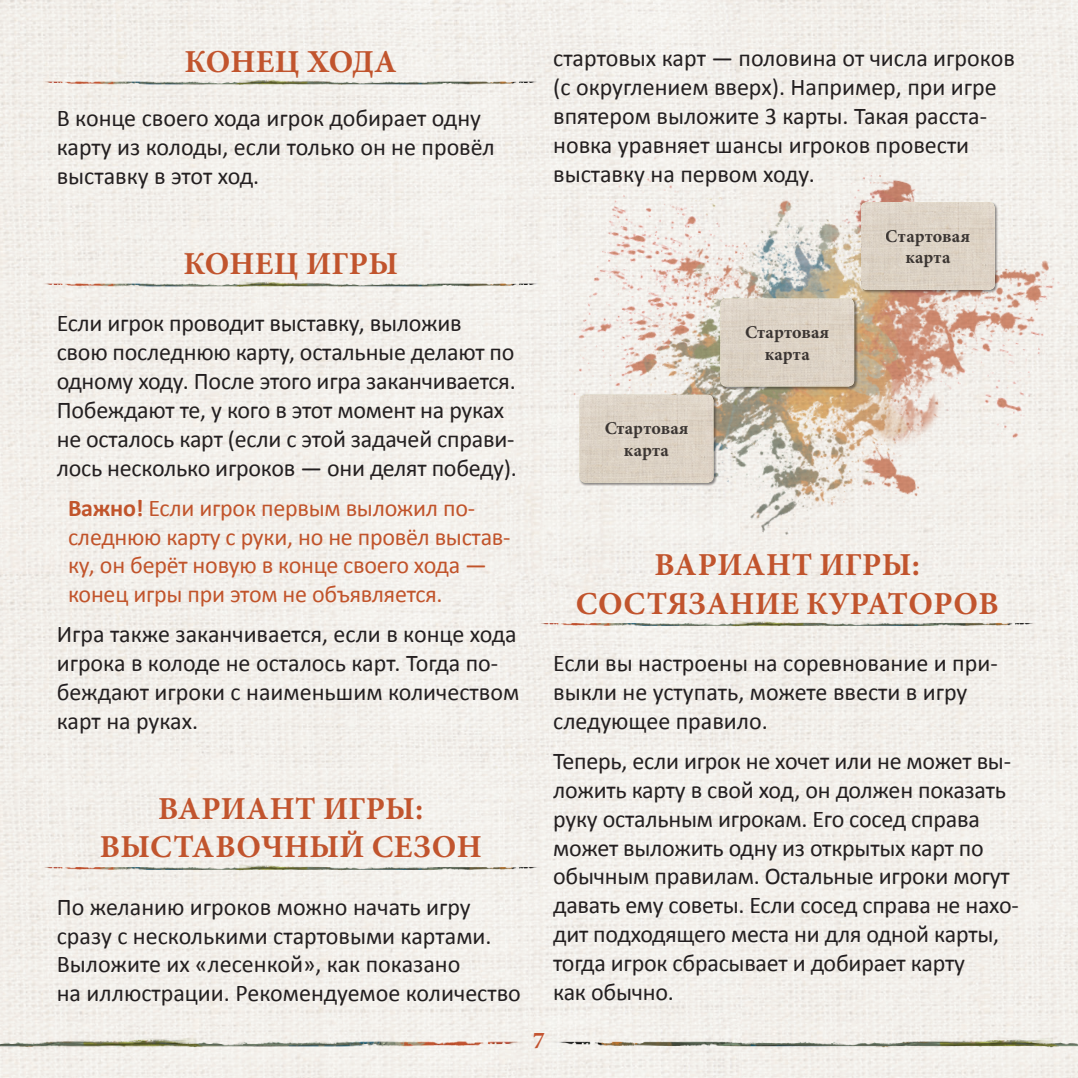
<style>
.page{position:relative;width:1078px;height:1078px;background:#fff}
.page>*{position:absolute;margin:0;border:0;box-sizing:border-box;transform-origin:0 0}
.t1{font:700 32px/38.4px "Minion Pro";letter-spacing:.01em;color:#c1542d;text-align:center}
.t2{font:24px/28.8px "Calibri";letter-spacing:-.01em;color:#231f20}
.t3{font:24px/28.8px "Calibri";letter-spacing:-.01em;color:#c1542b}
.t4{font:700 24px "Minion Pro";color:#c3522f}
.t5{font:700 18px/21.6px "Minion Pro";letter-spacing:.005em;color:#231f20;text-align:center}
.s1{color:#c2542d}
.s2{font-weight:700}
</style>
<div class="page">
<img style="left:0;top:0;width:1077px;height:1077px">
<img style="left:0;top:1019px;width:531px;height:43px">
<img style="left:539px;top:1019px;width:538px;height:49px">
<img style="left:522px;top:105px;width:555px;height:484px">
<img style="left:43px;top:68px;width:496px;height:30px">
<img style="left:43px;top:270px;width:496px;height:30px">
<img style="left:43px;top:853px;width:496px;height:30px">
<div style="left:579px;top:394px;width:137px;height:92px;background:#231f20;opacity:.5"></div>
<img style="left:579px;top:394px;width:134px;height:88px">
<div style="left:720px;top:298px;width:137px;height:92px;background:#231f20;opacity:.5"></div>
<img style="left:720px;top:298px;width:133px;height:88px">
<div style="left:860px;top:202px;width:138px;height:91px;background:#231f20;opacity:.5"></div>
<img style="left:860px;top:202px;width:134px;height:88px">
<img style="left:539px;top:609px;width:496px;height:30px">
<h1 class="t1" style="left:185px;top:42px;width:214px">К<span class="s1">О</span>НЕЦ ХОДА</h1>
<p class="t2" style="left:57px;top:104px;width:439px">В конце своего хода игрок добирает одну карту из колоды, если только он не провёл выставку в этот ход.</p>
<p class="t2" style="left:553px;top:44px;width:463px">стартовых карт — половина от числа игроков (с округлением вверх). Например, при игре впятером выложите 3 карты. Такая расста&shy;новка уравняет шансы игроков провести выставку на первом ходу.</p>
<h1 class="t1" style="left:183px;top:244px;width:216px">КОНЕЦ ИГРЫ</h1>
<p class="t2" style="left:57px;top:309px;width:461px">Если игрок проводит выставку, выложив свою последнюю карту, остальные делают по одному ходу. После этого игра заканчивается.<br>Побеждают те, у кого в этот момент на руках не осталось карт (если с этой задачей справи&shy;лось несколько игроков — они делят победу).</p>
<p class="t3" style="left:68px;top:493px;width:444px"><span class="s2">Важно!</span> Если игрок первым выложил по&shy;следнюю карту с руки, но не провёл выстав&shy;ку, он берёт новую в конце своего хода — конец игры при этом не объявляется.</p>
<p class="t2" style="left:57px;top:620px;width:464px">Игра также заканчивается, если в конце хода игрока в колоде не осталось карт. Тогда по&shy;беждают игроки с наименьшим количеством карт на руках.</p>
<h1 class="t1" style="left:100px;top:788px;width:383px">ВАРИАНТ ИГРЫ:<br>ВЫСТАВОЧНЫЙ СЕЗОН</h1>
<p class="t2" style="left:57px;top:892px;width:465px">По желанию игроков можно начать игру сразу с несколькими стартовыми картами.<br>Выложите их «лесенкой», как показано<br>на иллюстрации. Рекомендуемое количество</p>
<p class="t5" style="left:604px;top:417px;width:86px">Стартовая карта</p>
<p class="t5" style="left:744px;top:321px;width:86px">Стартовая карта</p>
<p class="t5" style="left:885px;top:225px;width:86px">Стартовая карта</p>
<h1 class="t1" style="left:575px;top:545px;width:424px">ВАРИАНТ ИГРЫ:<br>СОСТЯЗАНИЕ КУРАТОРОВ</h1>
<p class="t2" style="left:553px;top:648px;width:446px">Если вы настроены на соревнование и при&shy;выкли не уступать, можете ввести в игру следующее правило.</p>
<p class="t2" style="left:553px;top:746px;width:467px">Теперь, если игрок не хочет или не может вы&shy;ложить карту в свой ход, он должен показать руку остальным игрокам. Его сосед справа может выложить одну из открытых карт по обычным правилам. Остальные игроки могут давать ему советы. Если сосед справа не нахо&shy;дит подходящего места ни для одной карты, тогда игрок сбрасывает и добирает карту<br>как обычно.</p>
<p class="t4" style="left:532px;top:1023px;width:13px">7</p>
</div>
